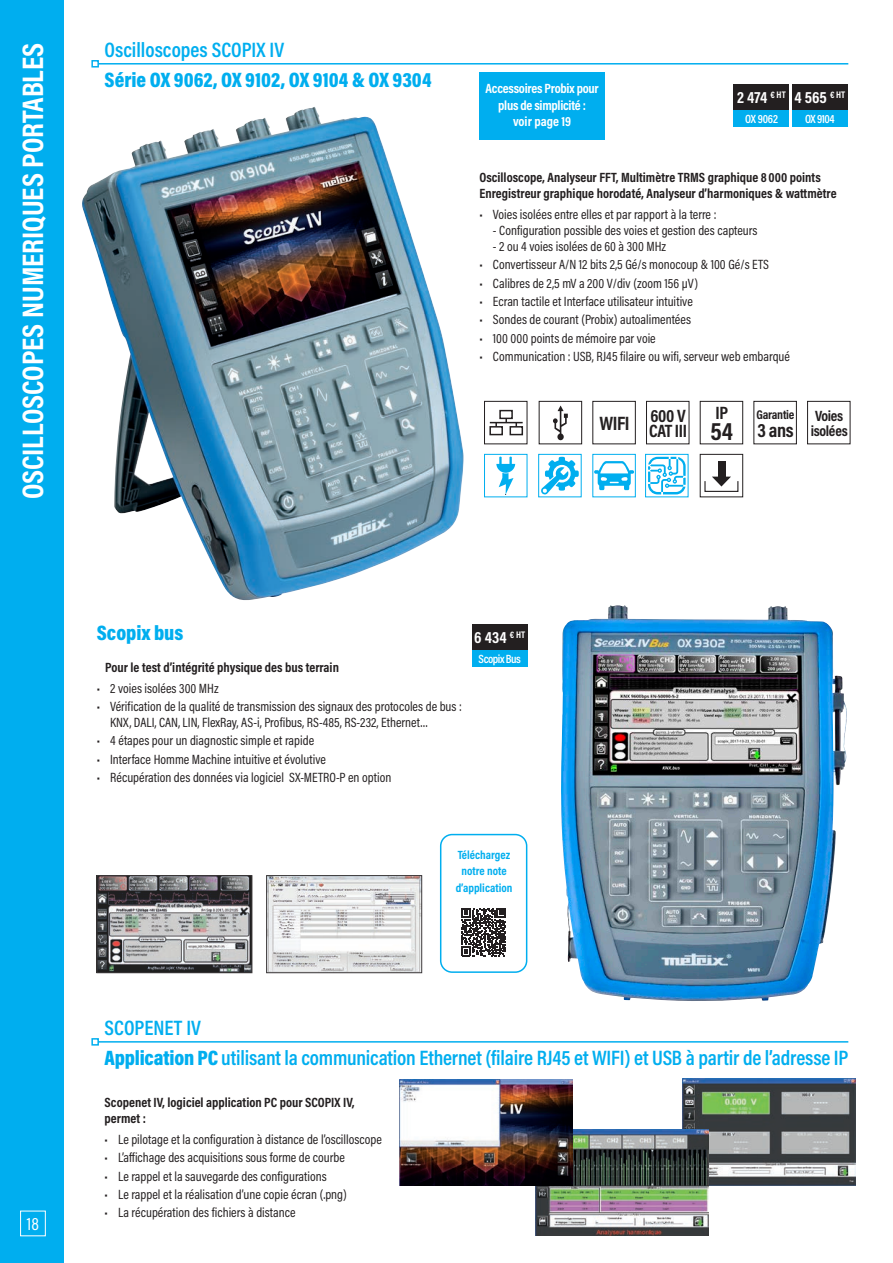
<style>
.page{position:relative;width:893px;height:1263px;background:#fff}
.page>*{position:absolute;margin:0;border:0;box-sizing:border-box;transform-origin:0 0}
.t1{font:700 30px "Acumin Pro Cond";color:#fff}
.t2{font:700 25.5px "Acumin Pro Cond";color:#231f20}
.Type_d_appareils{font:600 21px "Acumin Pro Cond";letter-spacing:-.01em;color:#00aeef}
.Type_d_appareils-2{font:900 21px "Acumin Pro Cond";color:#00aeef}
.t3{font:700 19.5px "Acumin Pro Cond";letter-spacing:-.02em;color:#231f20}
.t4{font:700 18px "Acumin Pro Cond";letter-spacing:-.02em;color:#231f20}
.t5{font:18px "Acumin Pro Cond";color:#fff}
.t6{font:700 16.5px "Acumin Pro Cond";letter-spacing:.005em;color:#fff}
.t7{font:700 15px "Acumin Pro Cond";letter-spacing:-.02em;color:#231f20}
.t8{font:13.5px/16.2px "Acumin Pro Cond";color:#231f20}
.Texte_à_puces{font:700 13.5px/16.2px "Acumin Pro Cond";color:#231f20}
.t9{font:700 13.5px/16.2px "Acumin Pro Cond";letter-spacing:-.02em;color:#fff;text-align:center}
.t10{font:700 13.5px "Acumin Pro Cond";color:#fff}
.t11{font:700 12.75px "Acumin Pro Cond";letter-spacing:-.02em;color:#231f20}
.t12{font:700 12px/16.5px "Acumin Pro Cond";color:#00aeef;text-align:center}
.t13{font:600 12px "Acumin Pro Cond";letter-spacing:-.04em;color:#fff}
.s1{font-weight:900}
</style>
<div class="page">
<div style="left:0;top:0;width:64px;height:1263px;background:#00aeef"></div>
<div style="left:20px;top:1211px;width:26px;height:25px;border:1px solid #fff"></div>
<hr style="left:98px;top:63px;width:750px;height:2px;background:#00aeef">
<div style="left:91px;top:60px;width:8px;height:8px;border:2px solid #00aeef"></div>
<hr style="left:98px;top:1041px;width:750px;height:1px;background:#00aeef">
<div style="left:91px;top:1038px;width:8px;height:7px;border:2px solid #00aeef"></div>
<img style="left:561px;top:605px;width:286px;height:396px">
<div style="left:792px;top:110px;width:56px;height:17px;background:#00aeef"></div>
<div style="left:734px;top:110px;width:55px;height:17px;background:#00aeef"></div>
<div style="left:792px;top:84px;width:56px;height:26px;background:#231f20"></div>
<div style="left:734px;top:84px;width:55px;height:26px;background:#231f20"></div>
<img style="left:683px;top:1079px;width:173px;height:106px">
<img style="left:535px;top:1129px;width:173px;height:106px">
<img style="left:400px;top:1079px;width:172px;height:106px">
<div style="left:484px;top:454px;width:43px;height:43px;border:1px solid #00aeef"></div>
<svg style="left:496px;top:456px;width:19px;height:39px"></svg>
<div style="left:592px;top:454px;width:44px;height:43px;border:1px solid #00aeef"></div>
<svg style="left:594px;top:461px;width:40px;height:29px"></svg>
<div style="left:538px;top:454px;width:44px;height:43px;border:1px solid #00aeef"></div>
<svg style="left:541px;top:457px;width:38px;height:38px"></svg>
<div style="left:645px;top:454px;width:43px;height:43px;border:1px solid #00aeef"></div>
<svg style="left:648px;top:457px;width:38px;height:37px"></svg>
<div style="left:753px;top:401px;width:44px;height:43px;border:1px solid #231f20"></div>
<div style="left:646px;top:401px;width:43px;height:43px;border:1px solid #231f20"></div>
<div style="left:807px;top:401px;width:43px;height:43px;border:1px solid #231f20"></div>
<div style="left:700px;top:454px;width:43px;height:43px;border:1px solid #231f20"></div>
<div style="left:704px;top:481px;width:34px;height:11px;border:1px solid #231f20"></div>
<svg style="left:712px;top:477px;width:19px;height:9px"></svg>
<div style="left:718px;top:461px;width:7px;height:16px;background:#231f20"></div>
<div style="left:484px;top:401px;width:43px;height:43px;border:1px solid #231f20"></div>
<div style="left:499px;top:410px;width:14px;height:9px;border:2px solid #231f20"></div>
<div style="left:489px;top:426px;width:14px;height:9px;border:2px solid #231f20"></div>
<div style="left:509px;top:426px;width:14px;height:9px;border:2px solid #231f20"></div>
<hr style="left:490px;top:422px;width:33px;height:1px;background:#231f20">
<div style="left:700px;top:401px;width:43px;height:43px;border:1px solid #231f20"></div>
<div style="left:539px;top:401px;width:43px;height:43px;border:1px solid #231f20"></div>
<svg style="left:553px;top:406px;width:15px;height:34px"></svg>
<div style="left:592px;top:401px;width:44px;height:43px;border:1px solid #231f20"></div>
<img style="left:99px;top:877px;width:151px;height:94px">
<div style="left:97px;top:875px;width:155px;height:98px;border:1px solid #231f20"></div>
<img style="left:268px;top:877px;width:152px;height:94px">
<div style="left:266px;top:875px;width:156px;height:98px;border:1px solid #231f20"></div>
<div style="left:472px;top:650px;width:55px;height:17px;background:#00aeef"></div>
<div style="left:472px;top:624px;width:55px;height:26px;background:#231f20"></div>
<img style="left:82px;top:107px;width:382px;height:493px">
<div style="left:440px;top:834px;width:87px;height:139px;border:2px solid #00aeef;border-radius:11px"></div>
<svg style="left:461px;top:908px;width:45px;height:48px"></svg>
<div style="left:479px;top:72px;width:126px;height:67px;background:#00aeef"></div>
<p class="t1" style="left:13px;top:499px;width:458px;rotate:-90deg">OSCILLOSCOPES NUMERIQUES PORTABLES</p>
<h3 class="t5" style="left:27px;top:1212px;width:13px">18</h3>
<p class="Type_d_appareils" style="left:105px;top:36px;width:181px">Oscilloscopes SCOPIX IV</p>
<p class="Type_d_appareils-2" style="left:105px;top:66px;width:329px">Série OX 9062, OX 9102, OX 9104 &amp; OX 9304</p>
<p class="t9" style="left:486px;top:80px;width:115px">Accessoires Probix pour plus de simplicité :</p>
<p class="t10" style="left:513px;top:112px;width:60px">voir page 19</p>
<p class="t6" style="left:737px;top:87px;width:50px">2 474 <sup>€</sup> <sup>HT</sup></p>
<p class="t6" style="left:794px;top:87px;width:52px">4 565 <sup>€</sup> <sup>HT</sup></p>
<p class="t13" style="left:745px;top:111px;width:34px">OX 9062</p>
<p class="t13" style="left:805px;top:111px;width:31px">OX 9104</p>
<p class="Texte_à_puces" style="left:479px;top:169px;width:359px">Oscilloscope, Analyseur FFT, Multimètre TRMS graphique 8 000 points<br>Enregistreur graphique horodaté, Analyseur d’harmoniques &amp; wattmètre</p>
<p class="t8" style="left:479px;top:206px;width:238px">• Voies isolées entre elles et par rapport à la terre :</p>
<p class="t8" style="left:493px;top:222px;width:266px">- Configuration possible des voies et gestion des capteurs</p>
<p class="t8" style="left:493px;top:238px;width:175px">- 2 ou 4 voies isolées de 60 à 300 MHz</p>
<p class="t8" style="left:479px;top:256px;width:291px">• Convertisseur A/N 12 bits 2,5 Gé/s monocoup &amp; 100 Gé/s ETS</p>
<p class="t8" style="left:479px;top:275px;width:220px">• Calibres de 2,5 mV a 200 V/div (zoom 156 µV)</p>
<p class="t8" style="left:479px;top:293px;width:215px">• Ecran tactile et Interface utilisateur intuitive</p>
<p class="t8" style="left:479px;top:311px;width:213px">• Sondes de courant (Probix) autoalimentées</p>
<p class="t8" style="left:479px;top:330px;width:178px">• 100 000 points de mémoire par voie</p>
<p class="t8" style="left:479px;top:348px;width:312px">• Communication : USB, RJ45 filaire ou wifi, serveur web embarqué</p>
<p class="t3" style="left:599px;top:411px;width:32px">WIFI</p>
<p class="t4" style="left:650px;top:404px;width:37px">600 V</p>
<p class="t4" style="left:649px;top:419px;width:40px">CAT III</p>
<p class="t4" style="left:715px;top:401px;width:14px">IP</p>
<p class="t2" style="left:711px;top:414px;width:24px">54</p>
<p class="t11" style="left:757px;top:406px;width:39px">Garantie</p>
<p class="t3" style="left:757px;top:417px;width:38px">3 ans</p>
<p class="t7" style="left:815px;top:406px;width:30px">Voies</p>
<p class="t7" style="left:811px;top:421px;width:39px">isolées</p>
<p class="Type_d_appareils-2" style="left:97px;top:619px;width:88px">Scopix bus</p>
<p class="Texte_à_puces" style="left:105px;top:659px;width:235px">Pour le test d’intégrité physique des bus terrain</p>
<p class="t8" style="left:97px;top:679px;width:123px">• 2 voies isolées 300 MHz</p>
<p class="t8" style="left:110px;top:698px;width:353px;text-indent:-14px">• Vérification de la qualité de transmission des signaux des protocoles de bus :<br>KNX, DALI, CAN, LIN, FlexRay, AS-i, Profibus, RS-485, RS-232, Ethernet…</p>
<p class="t8" style="left:97px;top:732px;width:219px">• 4 étapes pour un diagnostic simple et rapide</p>
<p class="t8" style="left:97px;top:751px;width:231px">• Interface Homme Machine intuitive et évolutive</p>
<p class="t8" style="left:97px;top:769px;width:296px">• Récupération des données via logiciel SX-METRO-P en option</p>
<p class="t6" style="left:474px;top:626px;width:53px">6 434 <sup>€</sup> <sup>HT</sup></p>
<p class="t13" style="left:479px;top:651px;width:44px">Scopix Bus</p>
<p class="t12" style="left:458px;top:846px;width:54px">Téléchargez notre note</p>
<p class="t12" style="left:456px;top:879px;width:58px">d’application</p>
<p class="Type_d_appareils" style="left:105px;top:1014px;width:98px">SCOPENET IV</p>
<p class="Type_d_appareils" style="left:105px;top:1044px;width:745px"><span class="s1">Application PC</span> utilisant la communication Ethernet (filaire RJ45 et WIFI) et USB à partir de l’adresse IP</p>
<p class="Texte_à_puces" style="left:105px;top:1094px;width:251px">Scopenet IV, logiciel application PC pour SCOPIX IV, permet :</p>
<p class="t8" style="left:105px;top:1131px;width:279px">• Le pilotage et la configuration à distance de l’oscilloscope</p>
<p class="t8" style="left:105px;top:1149px;width:242px">• L’affichage des acquisitions sous forme de courbe</p>
<p class="t8" style="left:105px;top:1167px;width:224px">• Le rappel et la sauvegarde des configurations</p>
<p class="t8" style="left:105px;top:1186px;width:244px">• Le rappel et la réalisation d’une copie écran (.png)</p>
<p class="t8" style="left:105px;top:1204px;width:193px">• La récupération des fichiers à distance</p>
</div>
